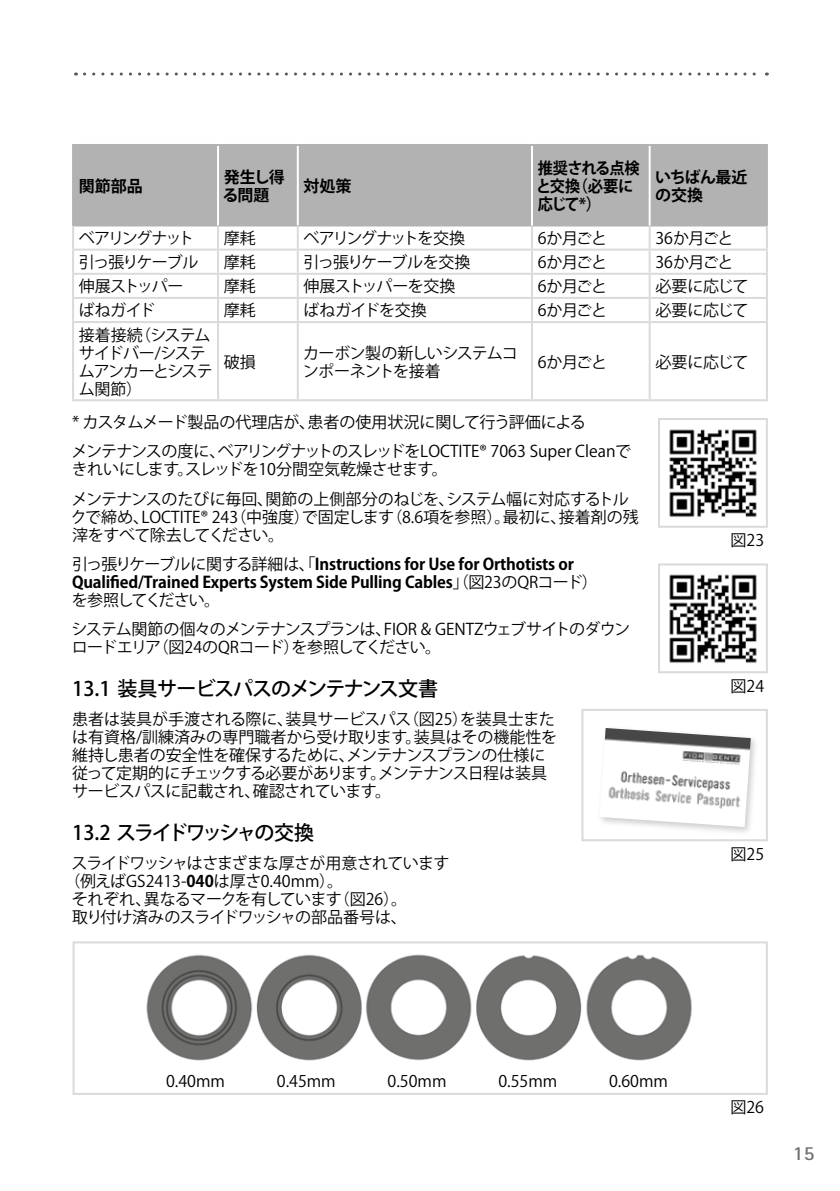
<style>
.page{position:relative;width:840px;height:1191px;background:#fff}
.page>*{position:absolute;margin:0;border:0;box-sizing:border-box;transform-origin:0 0}
.t1{font:500 20px "Koz Go Pro";letter-spacing:-.05em;color:#000}
.t2{font:500 20px "Koz Go Pro";letter-spacing:-.11em;color:#000}
.t3{font:700 20px "Rotis Sans Serif Pro";color:#706f6f}
.t4{font:16px/18px "Koz Go Pro";letter-spacing:-.03em;color:#000}
.t5{font:700 16px/18px "Koz Go Pro";letter-spacing:-.01em;color:#000}
.t6{font:16px/18px "Koz Go Pro";letter-spacing:-.05em;color:#000}
.t7{font:16px/18px "Koz Go Pro";color:#000}
.t8{font:16px/18px "Koz Go Pro";letter-spacing:-.055em;color:#000}
.t9{font:700 16px/18px "Koz Go Pro";letter-spacing:-.055em;color:#000;scale:.95 1}
.t10{font:16px "Koz Go Pro";letter-spacing:-.1em;color:#000}
.t11{font:700 16px/18px "Koz Go Pro";letter-spacing:-.03em;color:#000}
.t12{font:16px "Koz Go Pro";letter-spacing:-.11em;color:#000}
.t13{font:16px "Koz Go Pro";letter-spacing:-.08em;color:#000}
.t14{font:16px "Koz Go Pro";letter-spacing:-.065em;color:#000}
.s1{font-weight:400}
.s2{font-weight:700}
</style>
<div class="page">
<svg style="left:84px;top:73px;width:683px;height:3px"></svg>
<div style="left:74px;top:146px;width:691px;height:79px;background:#b3b2b2"></div>
<hr style="left:72px;top:225px;width:146px;height:1px;background:#b3b2b2">
<hr style="left:72px;top:226px;width:2px;height:23px;background:#dadada">
<hr style="left:217px;top:226px;width:2px;height:23px;background:#dadada">
<hr style="left:72px;top:275px;width:2px;height:22px;background:#dadada">
<hr style="left:217px;top:275px;width:2px;height:22px;background:#dadada">
<hr style="left:72px;top:273px;width:146px;height:2px;background:#dadada">
<hr style="left:218px;top:273px;width:79px;height:2px;background:#dadada">
<hr style="left:297px;top:273px;width:234px;height:2px;background:#dadada">
<hr style="left:531px;top:273px;width:118px;height:2px;background:#dadada">
<hr style="left:649px;top:273px;width:118px;height:2px;background:#dadada">
<hr style="left:72px;top:297px;width:146px;height:2px;background:#dadada">
<hr style="left:72px;top:299px;width:2px;height:22px;background:#dadada">
<hr style="left:218px;top:297px;width:79px;height:2px;background:#dadada">
<hr style="left:297px;top:297px;width:234px;height:2px;background:#dadada">
<hr style="left:531px;top:297px;width:118px;height:2px;background:#dadada">
<hr style="left:530px;top:299px;width:2px;height:22px;background:#dadada">
<hr style="left:649px;top:297px;width:118px;height:2px;background:#dadada">
<hr style="left:648px;top:299px;width:2px;height:22px;background:#dadada">
<hr style="left:765px;top:299px;width:2px;height:22px;background:#dadada">
<hr style="left:72px;top:323px;width:2px;height:76px;background:#dadada">
<hr style="left:530px;top:323px;width:2px;height:76px;background:#dadada">
<hr style="left:648px;top:323px;width:2px;height:76px;background:#dadada">
<hr style="left:765px;top:323px;width:2px;height:76px;background:#dadada">
<hr style="left:72px;top:144px;width:146px;height:2px;background:#b3b2b2">
<hr style="left:72px;top:146px;width:2px;height:79px;background:#b3b2b2">
<hr style="left:218px;top:144px;width:79px;height:2px;background:#b3b2b2">
<hr style="left:297px;top:144px;width:234px;height:2px;background:#b3b2b2">
<hr style="left:531px;top:144px;width:118px;height:2px;background:#b3b2b2">
<hr style="left:649px;top:144px;width:118px;height:2px;background:#b3b2b2">
<hr style="left:765px;top:146px;width:2px;height:79px;background:#b3b2b2">
<hr style="left:217px;top:146px;width:2px;height:79px;background:#fff">
<hr style="left:296px;top:146px;width:2px;height:79px;background:#fff">
<hr style="left:218px;top:225px;width:79px;height:1px;background:#b3b2b2">
<hr style="left:297px;top:225px;width:234px;height:1px;background:#b3b2b2">
<hr style="left:531px;top:225px;width:118px;height:1px;background:#b3b2b2">
<hr style="left:649px;top:225px;width:118px;height:1px;background:#b3b2b2">
<hr style="left:296px;top:226px;width:2px;height:23px;background:#dadada">
<hr style="left:530px;top:226px;width:2px;height:23px;background:#dadada">
<hr style="left:648px;top:226px;width:2px;height:23px;background:#dadada">
<hr style="left:765px;top:226px;width:2px;height:23px;background:#dadada">
<hr style="left:296px;top:275px;width:2px;height:22px;background:#dadada">
<hr style="left:530px;top:275px;width:2px;height:22px;background:#dadada">
<hr style="left:648px;top:275px;width:2px;height:22px;background:#dadada">
<hr style="left:765px;top:275px;width:2px;height:22px;background:#dadada">
<hr style="left:648px;top:146px;width:2px;height:79px;background:#fff">
<hr style="left:530px;top:146px;width:2px;height:79px;background:#fff">
<hr style="left:72px;top:249px;width:146px;height:2px;background:#dadada">
<hr style="left:72px;top:251px;width:2px;height:22px;background:#dadada">
<hr style="left:218px;top:249px;width:79px;height:2px;background:#dadada">
<hr style="left:217px;top:251px;width:2px;height:22px;background:#dadada">
<hr style="left:297px;top:249px;width:234px;height:2px;background:#dadada">
<hr style="left:296px;top:251px;width:2px;height:22px;background:#dadada">
<hr style="left:531px;top:249px;width:118px;height:2px;background:#dadada">
<hr style="left:530px;top:251px;width:2px;height:22px;background:#dadada">
<hr style="left:649px;top:249px;width:118px;height:2px;background:#dadada">
<hr style="left:648px;top:251px;width:2px;height:22px;background:#dadada">
<hr style="left:765px;top:251px;width:2px;height:22px;background:#dadada">
<hr style="left:72px;top:321px;width:146px;height:2px;background:#dadada">
<hr style="left:218px;top:321px;width:79px;height:2px;background:#dadada">
<hr style="left:297px;top:321px;width:234px;height:2px;background:#dadada">
<hr style="left:531px;top:321px;width:118px;height:2px;background:#dadada">
<hr style="left:649px;top:321px;width:118px;height:2px;background:#dadada">
<hr style="left:72px;top:399px;width:146px;height:2px;background:#dadada">
<hr style="left:218px;top:399px;width:79px;height:2px;background:#dadada">
<hr style="left:297px;top:399px;width:234px;height:2px;background:#dadada">
<hr style="left:531px;top:399px;width:118px;height:2px;background:#dadada">
<hr style="left:649px;top:399px;width:118px;height:2px;background:#dadada">
<hr style="left:296px;top:299px;width:2px;height:22px;background:#dadada">
<hr style="left:296px;top:323px;width:2px;height:76px;background:#dadada">
<hr style="left:217px;top:299px;width:2px;height:22px;background:#dadada">
<hr style="left:217px;top:323px;width:2px;height:76px;background:#dadada">
<img style="left:669px;top:429px;width:88px;height:88px">
<div style="left:657px;top:418px;width:110px;height:110px;border:2px solid #dadada"></div>
<img style="left:669px;top:574px;width:88px;height:89px">
<div style="left:657px;top:563px;width:110px;height:110px;border:2px solid #dadada"></div>
<div style="left:596px;top:725px;width:163px;height:110px;background:#000;opacity:.2"></div>
<img style="left:599px;top:728px;width:151px;height:99px">
<div style="left:581px;top:709px;width:186px;height:132px;border:2px solid #dadada"></div>
<div style="left:72px;top:941px;width:695px;height:154px;border:2px solid #dadada"></div>
<img style="left:146px;top:954px;width:546px;height:107px">
<p class="t5" style="left:79px;top:178px;width:65px">関節部品</p>
<p class="t5" style="left:222px;top:169px;width:64px">発生し得る問題</p>
<p class="t5" style="left:303px;top:178px;width:49px">対処策</p>
<p class="t9" style="left:536px;top:160px;width:110px">推奨される点検と交換（必要に応じて*）</p>
<p class="t11" style="left:654px;top:169px;width:94px">いちばん最近の交換</p>
<p class="t12" style="left:79px;top:228px;width:117px">ベアリングナット</p>
<p class="t4" style="left:223px;top:229px;width:33px">摩耗</p>
<p class="t10" style="left:303px;top:228px;width:163px">ベアリングナットを交換</p>
<p class="t4" style="left:537px;top:229px;width:71px">6か月ごと</p>
<p class="t4" style="left:655px;top:229px;width:80px">36か月ごと</p>
<p class="t13" style="left:79px;top:252px;width:121px">引っ張りケーブル</p>
<p class="t4" style="left:223px;top:254px;width:33px">摩耗</p>
<p class="t4" style="left:303px;top:254px;width:168px">引っ張りケーブルを交換</p>
<p class="t4" style="left:537px;top:254px;width:71px">6か月ごと</p>
<p class="t4" style="left:655px;top:254px;width:80px">36か月ごと</p>
<p class="t14" style="left:79px;top:276px;width:106px">伸展ストッパー</p>
<p class="t4" style="left:223px;top:278px;width:33px">摩耗</p>
<p class="t4" style="left:303px;top:278px;width:153px">伸展ストッパーを交換</p>
<p class="t4" style="left:537px;top:278px;width:71px">6か月ごと</p>
<p class="t4" style="left:655px;top:278px;width:95px">必要に応じて</p>
<p class="t4" style="left:79px;top:302px;width:78px">ばねガイド</p>
<p class="t4" style="left:223px;top:302px;width:33px">摩耗</p>
<p class="t4" style="left:303px;top:302px;width:125px">ばねガイドを交換</p>
<p class="t4" style="left:537px;top:302px;width:71px">6か月ごと</p>
<p class="t4" style="left:655px;top:302px;width:95px">必要に応じて</p>
<p class="t8" style="left:79px;top:326px;width:135px">接着接続（システムサイドバー/システムアンカーとシステム関節）</p>
<p class="t4" style="left:223px;top:353px;width:33px">破損</p>
<p class="t4" style="left:302px;top:344px;width:216px">カーボン製の新しいシステムコンポーネントを接着</p>
<p class="t4" style="left:537px;top:353px;width:71px">6か月ごと</p>
<p class="t4" style="left:655px;top:353px;width:95px">必要に応じて</p>
<p class="t4" style="left:71px;top:408px;width:561px;line-height:29.4px">* カスタムメード製品の代理店が、患者の使用状況に関して行う評価による<br>メンテナンスの度に、ベアリングナットのスレッドをLOCTITE® 7063 Super Cleanで</p>
<p class="t4" style="left:71px;top:455px;width:558px;line-height:29.4px">きれいにします。スレッドを10分間空気乾燥させます。<br>メンテナンスのたびに毎回、関節の上側部分のねじを、システム幅に対応するトル</p>
<p class="t7" style="left:71px;top:508px;width:569px">クで締め、LOCTITE® 243（中強度）で固定します（8.6項を参照）。最初に、接着剤の残滓をすべて除去してください。</p>
<p class="t5" style="left:72px;top:556px;width:527px"><span class="s1">引っ張りケーブルに関する詳細は、「</span>Instructions for Use for Orthotists or<br>Qualified/Trained Experts System Side Pulling Cables<span class="s1">」（図23のQRコード）を参照してください。</span></p>
<p class="t6" style="left:72px;top:621px;width:559px">システム関節の個々のメンテナンスプランは、FIOR &amp; GENTZウェブサイトのダウンロードエリア（図24のQRコード）を参照してください。</p>
<p class="t1" style="left:72px;top:675px;width:367px">13.1 装具サービスパスのメンテナンス文書</p>
<p class="t4" style="left:72px;top:711px;width:486px">患者は装具が手渡される際に、装具サービスパス（図25）を装具士または有資格/訓練済みの専門職者から受け取ります。装具はその機能性を維持し患者の安全性を確保するために、メンテナンスプランの仕様に従って定期的にチェックする必要があります。メンテナンス日程は装具サービスパスに記載され、確認されています。</p>
<p class="t2" style="left:72px;top:819px;width:243px">13.2 スライドワッシャの交換</p>
<p class="t6" style="left:71px;top:855px;width:379px">スライドワッシャはさまざまな厚さが用意されています</p>
<p class="t7" style="left:64px;top:873px;width:280px">（例えばGS2413-<span class="s2">040</span>は厚さ0.40mm）。</p>
<p class="t4" style="left:72px;top:891px;width:336px">それぞれ、異なるマークを有しています（図26）。</p>
<p class="t8" style="left:72px;top:909px;width:336px">取り付け済みのスライドワッシャの部品番号は、</p>
<p class="t4" style="left:730px;top:532px;width:35px">図23</p>
<p class="t4" style="left:730px;top:677px;width:35px">図24</p>
<p class="t4" style="left:730px;top:845px;width:35px">図25</p>
<p class="t4" style="left:166px;top:1072px;width:60px">0.40mm</p>
<p class="t4" style="left:277px;top:1072px;width:60px">0.45mm</p>
<p class="t4" style="left:387px;top:1072px;width:60px">0.50mm</p>
<p class="t4" style="left:498px;top:1072px;width:60px">0.55mm</p>
<p class="t4" style="left:608px;top:1072px;width:60px">0.60mm</p>
<p class="t4" style="left:730px;top:1098px;width:35px">図26</p>
<p class="t3" style="left:792px;top:1140px;width:23px">15</p>
</div>
